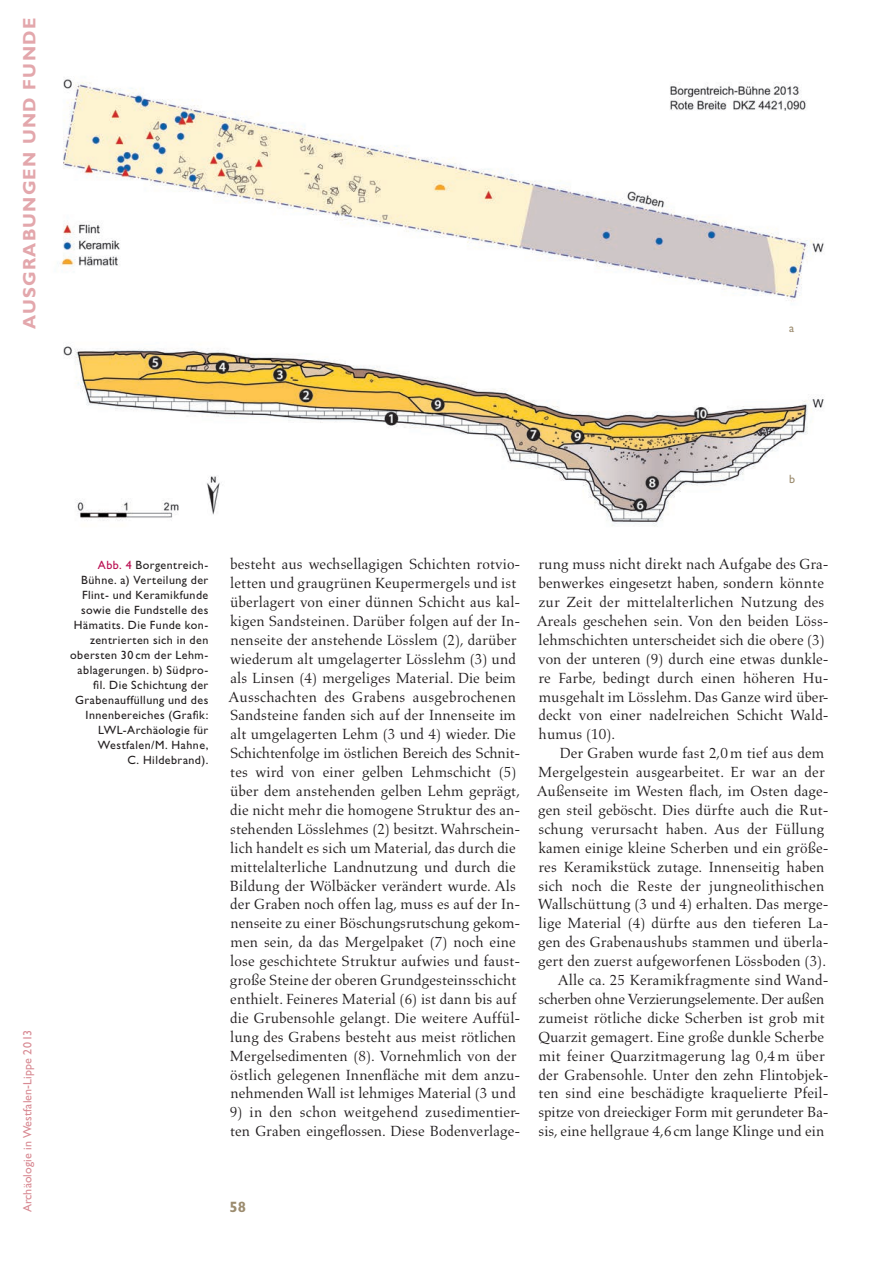
<style>
.page{position:relative;width:893px;height:1263px;background:#fff}
.page>*{position:absolute;margin:0;border:0;box-sizing:border-box;transform-origin:0 0}
.t1{font:18px "Gill Sans Std Bold 5";letter-spacing:.07em;color:#e3a7ac}
.t2{font:15px/18.9px "Aldus LT Std";letter-spacing:.005em;color:#231f20}
.t3{font:15px "Aldus LT Std";letter-spacing:-.015em;color:#231f20}
.t4{font:700 15px "Gill Sans Std";color:#9c8c6f}
.t5{font:12px/15px "Gill Sans Std";letter-spacing:.035em;color:#231f20;text-align:right}
.t6{font:12px "Gill Sans Std 5";letter-spacing:.01em;color:#d88a93}
.t7{font:12px "Gill Sans Std";color:#9c8c6f}
.s1{color:#ba0e51}
</style>
<div class="page">
<img style="left:57px;top:79px;width:767px;height:448px">
<p class="t1" style="left:19px;top:329px;width:312px;rotate:-90deg">AUSGRABUNGEN UND FUNDE</p>
<p class="t7" style="left:789px;top:321px;width:7px">a</p>
<p class="t6" style="left:21px;top:1212px;width:184px;rotate:-90deg">Archäologie in Westfalen-Lippe 2013</p>
<p class="t7" style="left:789px;top:472px;width:7px">b</p>
<p class="t5" style="left:70px;top:558px;width:140px"><span class="s1">Abb. 4</span> Borgentreich-<br>Bühne. a) Verteilung der<br>Flint- und Keramikfunde sowie die Fundstelle des<br>Hämatits. Die Funde kon&shy;zentrierten sich in den obersten 30 cm der Lehm&shy;ablagerungen. b) Südpro&shy;fil. Die Schichtung der<br>Grabenauffüllung und des<br>Innenbereiches (Grafik:<br>LWL-Archäologie für<br>Westfalen/M. Hahne,<br>C. Hildebrand).</p>
<p class="t2" style="left:228px;top:555px;width:294px">besteht aus wechsellagigen Schichten rotvio&shy;letten und graugrünen Keupermergels und ist überlagert von einer dünnen Schicht aus kal&shy;kigen Sandsteinen. Darüber folgen auf der In&shy;nenseite der anstehende Lösslem (2), darüber wiederum alt umgelagerter Lösslehm (3) und als Linsen (4) mergeliges Material. Die beim Ausschachten des Grabens ausgebrochenen Sandsteine fanden sich auf der Innenseite im alt umgelagerten Lehm (3 und 4) wieder. Die Schichtenfolge im östlichen Bereich des Schnit&shy;tes wird von einer gelben Lehmschicht (5) über dem anstehenden gelben Lehm geprägt, die nicht mehr die homogene Struktur des an&shy;stehenden Lösslehmes (2) besitzt. Wahrschein&shy;lich handelt es sich um Material, das durch die mittelalterliche Landnutzung und durch die Bildung der Wölbäcker verändert wurde. Als der Graben noch offen lag, muss es auf der In&shy;nenseite zu einer Böschungsrutschung gekom&shy;men sein, da das Mergelpaket (7) noch eine lose geschichtete Struktur aufwies und faust&shy;große Steine der oberen Grundgesteinsschicht enthielt. Feineres Material (6) ist dann bis auf die Grubensohle gelangt. Die weitere Auffül&shy;lung des Grabens besteht aus meist rötlichen Mergelsedimenten (8). Vornehmlich von der östlich gelegenen Innenfläche mit dem anzu&shy;nehmenden Wall ist lehmiges Material (3 und</p>
<p class="t2" style="left:230px;top:1103px;width:292px">9) in den schon weitgehend zusedimentier&shy;ten Graben eingeflossen. Diese Bodenverlage-</p>
<p class="t2" style="left:537px;top:555px;width:294px">rung muss nicht direkt nach Aufgabe des Gra&shy;benwerkes eingesetzt haben, sondern könnte zur Zeit der mittelalterlichen Nutzung des Areals geschehen sein. Von den beiden Löss&shy;lehmschichten unterscheidet sich die obere (3) von der unteren (9) durch eine etwas dunkle&shy;re Farbe, bedingt durch einen höheren Hu&shy;musgehalt im Lösslehm. Das Ganze wird über&shy;deckt von einer nadelreichen Schicht Wald&shy;humus (10).</p>
<p class="t2" style="left:560px;top:744px;width:266px">Der Graben wurde fast 2,0m tief aus dem</p>
<p class="t2" style="left:538px;top:763px;width:288px">Mergelgestein ausgearbeitet. Er war an der</p>
<p class="t2" style="left:537px;top:782px;width:294px">Außenseite im Westen flach, im Osten dage-</p>
<p class="t2" style="left:538px;top:801px;width:292px">gen steil geböscht. Dies dürfte auch die Rut-</p>
<p class="t2" style="left:538px;top:820px;width:287px">schung verursacht haben. Aus der Füllung</p>
<p class="t2" style="left:539px;top:838px;width:292px">kamen einige kleine Scherben und ein größe-</p>
<p class="t2" style="left:538px;top:857px;width:288px">res Keramikstück zutage. Innenseitig haben</p>
<p class="t2" style="left:538px;top:876px;width:287px">sich noch die Reste der jungneolithischen</p>
<p class="t2" style="left:538px;top:895px;width:293px">Wallschüttung (3 und 4) erhalten. Das merge-</p>
<p class="t2" style="left:539px;top:914px;width:292px">lige Material (4) dürfte aus den tieferen La-</p>
<p class="t2" style="left:538px;top:933px;width:292px">gen des Grabenaushubs stammen und überla-</p>
<p class="t2" style="left:538px;top:952px;width:289px">gert den zuerst aufgeworfenen Lössboden (3).</p>
<p class="t2" style="left:558px;top:971px;width:272px">Alle ca. 25 Keramikfragmente sind Wand-</p>
<p class="t3" style="left:538px;top:991px;width:287px">scherben ohne Verzierungselemente. Der außen</p>
<p class="t2" style="left:539px;top:1009px;width:288px">zumeist rötliche dicke Scherben ist grob mit</p>
<p class="t2" style="left:538px;top:1027px;width:287px">Quarzit gemagert. Eine große dunkle Scherbe</p>
<p class="t2" style="left:539px;top:1046px;width:288px">mit feiner Quarzitmagerung lag 0,4 m über</p>
<p class="t2" style="left:539px;top:1065px;width:292px">der Grabensohle. Unter den zehn Flintobjek-</p>
<p class="t2" style="left:538px;top:1084px;width:292px">ten sind eine beschädigte kraquelierte Pfeil-</p>
<p class="t2" style="left:538px;top:1103px;width:292px">spitze von dreieckiger Form mit gerundeter Ba-</p>
<p class="t2" style="left:538px;top:1122px;width:287px">sis, eine hellgraue 4,6 cm lange Klinge und ein</p>
<p class="t4" style="left:230px;top:1198px;width:18px">58</p>
</div>
